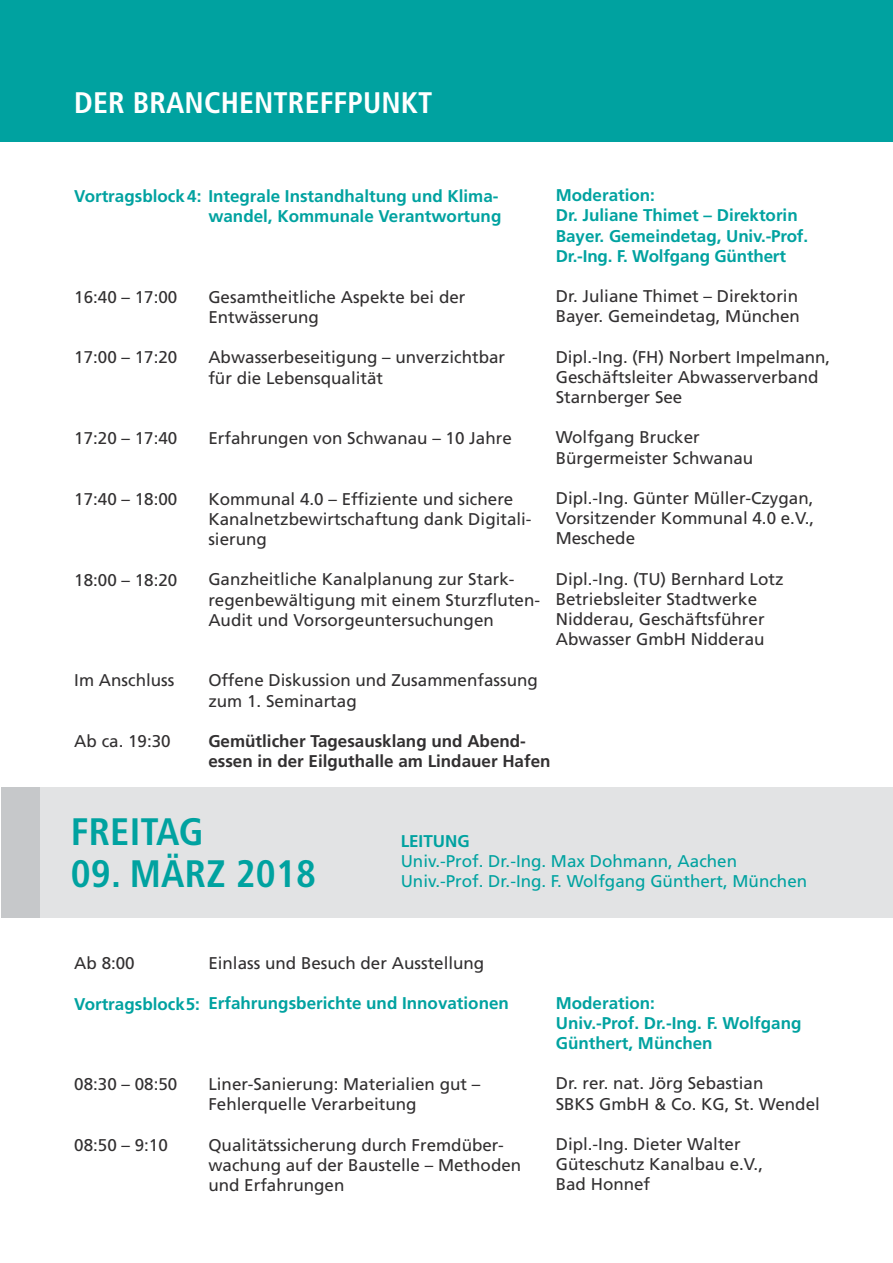
<style>
.page{position:relative;width:893px;height:1263px;background:#fff}
.page>*{position:absolute;margin:0;border:0;box-sizing:border-box;transform-origin:0 0}
.t1{font:700 condensed 38.25px "Frutiger LT Std";letter-spacing:.005em;color:#00a2a0}
.t2{font:700 condensed 29.7px "Frutiger LT Std";letter-spacing:.005em;color:#fff}
.t3{font:16.95px/20.2px "Frutiger LT Std";color:#323031}
.t4{font:700 16.95px/20.2px "Frutiger LT Std";color:#00a2a0}
.t5{font:16.95px/20.2px "Frutiger LT Std";color:#00a2a0}
.t6{font:700 16.95px/20.2px "Frutiger LT Std";color:#323031}
</style>
<div class="page">
<div style="left:0;top:0;width:892px;height:141px;background:#00a2a0"></div>
<div style="left:1px;top:787px;width:891px;height:131px;background:#e2e3e4"></div>
<div style="left:1px;top:787px;width:38px;height:131px;background:#c6c8ca"></div>
<h2 class="t2" style="left:74px;top:86px;width:360px">DER BRANCHENTREFFPUNKT</h2>
<p class="t4" style="left:74px;top:187px;width:426px">Vortragsblock 4: Integrale Instandhaltung und Klima-</p>
<p class="t3" style="left:74px;top:288px;width:105px">16:40 – 17:00</p>
<p class="t3" style="left:74px;top:348px;width:105px">17:00 – 17:20</p>
<p class="t3" style="left:74px;top:429px;width:105px">17:20 – 17:40</p>
<p class="t3" style="left:74px;top:489px;width:105px">17:40 – 18:00</p>
<p class="t3" style="left:74px;top:570px;width:105px">18:00 – 18:20</p>
<p class="t4" style="left:208px;top:207px;width:294px">wandel, Kommunale Verantwortung</p>
<p class="t3" style="left:208px;top:287px;width:259px">Gesamtheitliche Aspekte bei der<br>Entwässerung</p>
<p class="t3" style="left:208px;top:348px;width:298px">Abwasserbeseitigung – unverzichtbar für die Lebensqualität</p>
<p class="t3" style="left:208px;top:429px;width:305px">Erfahrungen von Schwanau – 10 Jahre</p>
<p class="t3" style="left:208px;top:489px;width:325px">Kommunal 4.0 – Effiziente und sichere<br>Kanalnetzbewirtschaftung dank Digitali&shy;sierung</p>
<p class="t3" style="left:208px;top:570px;width:333px">Ganzheitliche Kanalplanung zur Stark&shy;regenbewältigung mit einem Sturzfluten-<br>Audit und Vorsorgeuntersuchungen</p>
<p class="t4" style="left:555px;top:186px;width:254px">Moderation:<br>Dr. Juliane Thimet – Direktorin<br>Bayer. Gemeindetag, Univ.-Prof.<br>Dr.-Ing. F. Wolfgang Günthert</p>
<p class="t3" style="left:555px;top:287px;width:246px">Dr. Juliane Thimet – Direktorin<br>Bayer. Gemeindetag, München</p>
<p class="t3" style="left:555px;top:347px;width:276px">Dipl.-Ing. (FH) Norbert Impelmann,<br>Geschäftsleiter Abwasserverband<br>Starnberger See</p>
<p class="t3" style="left:555px;top:428px;width:199px">Wolfgang Brucker<br>Bürgermeister Schwanau</p>
<p class="t3" style="left:555px;top:489px;width:260px;text-align:justify">Dipl.-Ing. Günter Müller-Czygan, Vorsitzender Kommunal 4.0 e.V., Meschede</p>
<p class="t3" style="left:555px;top:569px;width:229px">Dipl.-Ing. (TU) Bernhard Lotz<br>Betriebsleiter Stadtwerke<br>Nidderau, Geschäftsführer<br>Abwasser GmbH Nidderau</p>
<p class="t3" style="left:74px;top:671px;width:102px">Im Anschluss</p>
<p class="t3" style="left:74px;top:732px;width:98px">Ab ca. 19:30</p>
<p class="t3" style="left:208px;top:671px;width:331px">Offene Diskussion und Zusammenfassung zum 1. Seminartag</p>
<p class="t6" style="left:208px;top:732px;width:344px">Gemütlicher Tagesausklang und Abend&shy;essen in der Eilguthalle am Lindauer Hafen</p>
<h1 class="t1" style="left:71px;top:809px;width:134px">FREITAG</h1>
<h1 class="t1" style="left:71px;top:852px;width:247px">09. MÄRZ 2018</h1>
<p class="t4" style="left:400px;top:832px;width:70px">LEITUNG</p>
<p class="t5" style="left:400px;top:852px;width:408px">Univ.-Prof. Dr.-Ing. Max Dohmann, Aachen<br>Univ.-Prof. Dr.-Ing. F. Wolfgang Günthert, München</p>
<p class="t3" style="left:74px;top:954px;width:62px">Ab 8:00</p>
<p class="t4" style="left:74px;top:994px;width:127px">Vortragsblock 5:</p>
<p class="t3" style="left:208px;top:954px;width:277px">Einlass und Besuch der Ausstellung</p>
<p class="t4" style="left:208px;top:994px;width:302px">Erfahrungsberichte und Innovationen</p>
<p class="t3" style="left:74px;top:1075px;width:105px">08:30 – 08:50</p>
<p class="t3" style="left:74px;top:1136px;width:95px">08:50 – 9:10</p>
<p class="t3" style="left:208px;top:1075px;width:273px">Liner-Sanierung: Materialien gut –<br>Fehlerquelle Verarbeitung</p>
<p class="t3" style="left:208px;top:1135px;width:314px">Qualitätssicherung durch Fremdüber&shy;wachung auf der Baustelle – Methoden und Erfahrungen</p>
<p class="t4" style="left:555px;top:994px;width:247px">Moderation:<br>Univ.-Prof. Dr.-Ing. F. Wolfgang<br>Günthert, München</p>
<p class="t3" style="left:555px;top:1074px;width:266px">Dr. rer. nat. Jörg Sebastian<br>SBKS GmbH &amp; Co. KG, St. Wendel</p>
<p class="t3" style="left:555px;top:1135px;width:209px">Dipl.-Ing. Dieter Walter<br>Güteschutz Kanalbau e.V.,<br>Bad Honnef</p>
</div>
